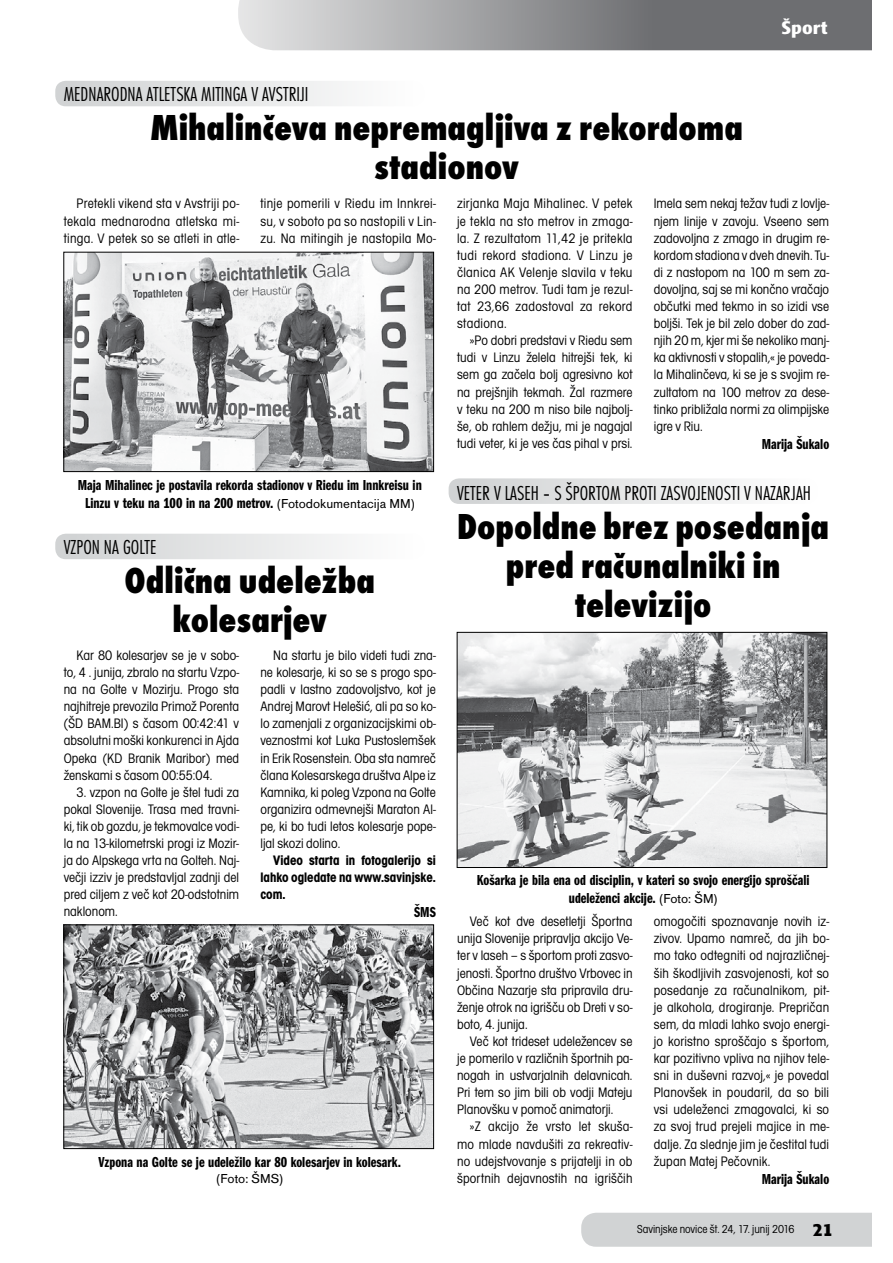
<style>
.page{position:relative;width:893px;height:1263px;background:#fff}
.page>*{position:absolute;margin:0;border:0;box-sizing:border-box;transform-origin:0 0}
.t1{font:37.5px/39px "Futura TEE Extr Bold Cond";color:#000;text-align:center}
.t2{font:21px "Futura TEE Ligh Cond";color:#000}
.t3{font:18px "Skoda Sans Black CE";color:#fff}
.t4{font:15px/18px "Franklin Got Itc TEE Demi Comp";color:#000;text-align:center}
.t5{font:condensed 14.25px/17.1px "Avant Gar Got Itc TEE";color:#000;text-align:justify}
.t6{font:700 condensed 14.25px/17.1px "Avant Gar Got Itc TEE";color:#000;text-align:justify}
.t7{font:13.5px "Accius TEE";color:#000}
.t8{font:condensed 12px "Avant Gar Got Itc TEE";color:#000}
.s1{font-family:"Accius TEE";font-size:13.5px}
.s2{font-family:"Skoda Sans";font-weight:900;font-stretch:normal;font-size:18px}
</style>
<div class="page">
<svg style="left:238px;top:0;width:634px;height:50px;background:#949597"></svg>
<div style="left:581px;top:1213px;width:291px;height:34px;background:#d1d3d4"></div>
<div style="left:55px;top:81px;width:370px;height:25px;background:linear-gradient(to right,#cfd1d2,#fff);border-radius:10px"></div>
<div style="left:55px;top:534px;width:370px;height:25px;background:linear-gradient(to right,#cfd1d2,#fff);border-radius:10px"></div>
<div style="left:449px;top:478px;width:370px;height:26px;background:linear-gradient(to right,#cfd1d2,#fff);border-radius:10px"></div>
<img style="left:66px;top:927px;width:366px;height:220px">
<div style="left:64px;top:925px;width:370px;height:224px;border:1px solid #000"></div>
<img style="left:66px;top:254px;width:366px;height:216px">
<div style="left:64px;top:252px;width:370px;height:220px;border:1px solid #000"></div>
<img style="left:459px;top:634px;width:366px;height:232px">
<div style="left:457px;top:632px;width:370px;height:236px;border:1px solid #000"></div>
<h2 class="t2" style="left:64px;top:82px;width:246px">MEDNARODNA ATLETSKA MITINGA V AVSTRIJI</h2>
<h1 class="t1" style="left:150px;top:108px;width:594px">Mihalinčeva nepremagljiva z rekordoma stadionov</h1>
<p class="t3" style="left:781px;top:17px;width:48px">Šport</p>
<p class="t5" style="left:64px;top:195px;width:177px;text-indent:13px">Pretekli vikend sta v Avstriji po&shy;tekala mednarodna atletska mi&shy;tinga. V petek so se atleti in atle-</p>
<p class="t5" style="left:260px;top:195px;width:177px">tinje pomerili v Riedu im Innkrei&shy;su, v soboto pa so nastopili v Lin&shy;zu. Na mitingih je nastopila Mo-</p>
<p class="t5" style="left:457px;top:195px;width:177px">zirjanka Maja Mihalinec. V petek je tekla na sto metrov in zmaga&shy;la. Z rezultatom 11,42 je pritekla tudi rekord stadiona. V Linzu je članica AK Velenje slavila v teku na 200 metrov. Tudi tam je rezul&shy;tat 23,66 zadostoval za rekord stadiona.</p>
<p class="t5" style="left:457px;top:332px;width:177px;text-indent:13px">»Po dobri predstavi v Riedu sem tudi v Linzu želela hitrejši tek, ki sem ga začela bolj agresivno kot na prejšnjih tekmah. Žal razmere v teku na 200 m niso bile najbolj&shy;še, ob rahlem dežju, mi je nagajal tudi veter, ki je ves čas pihal v prsi.</p>
<p class="t5" style="left:654px;top:195px;width:177px">Imela sem nekaj težav tudi z lovlje&shy;njem linije v zavoju. Vseeno sem zadovoljna z zmago in drugim re&shy;kordom stadiona v dveh dnevih. Tu&shy;di z nastopom na 100 m sem za&shy;dovoljna, saj se mi končno vračajo občutki med tekmo in so izidi vse boljši. Tek je bil zelo dober do zad&shy;njih 20 m, kjer mi še nekoliko manj&shy;ka aktivnosti v stopalih,« je poveda&shy;la Mihalinčeva, ki se je s svojim re&shy;zultatom na 100 metrov za dese&shy;tinko približala normi za olimpijske igre v Riu.</p>
<p class="t4" style="left:762px;top:435px;width:69px">Marija Šukalo</p>
<p class="t4" style="left:78px;top:476px;width:346px">Maja Mihalinec je postavila rekorda stadionov v Riedu im Innkreisu in<br>Linzu v teku na 100 in na 200 metrov. <span class="s1">(Fotodokumentacija MM)</span></p>
<h2 class="t2" style="left:64px;top:535px;width:94px">VZPON NA GOLTE</h2>
<h1 class="t1" style="left:125px;top:562px;width:252px">Odlična udeležba kolesarjev</h1>
<p class="t5" style="left:64px;top:647px;width:177px;text-indent:13px">Kar 80 kolesarjev se je v sobo&shy;to, 4 . junija, zbralo na startu Vzpo&shy;na na Golte v Mozirju. Progo sta najhitreje prevozila Primož Porenta (ŠD BAM.BI) s časom 00:42:41 v absolutni moški konkurenci in Ajda Opeka (KD Branik Maribor) med ženskami s časom 00:55:04.</p>
<p class="t5" style="left:64px;top:784px;width:177px;text-indent:13px">3. vzpon na Golte je štel tudi za pokal Slovenije. Trasa med travni&shy;ki, tik ob gozdu, je tekmovalce vodi&shy;la na 13-kilometrski progi iz Mozir&shy;ja do Alpskega vrta na Golteh. Naj&shy;večji izziv je predstavljal zadnji del pred ciljem z več kot 20-odstotnim naklonom.</p>
<p class="t5" style="left:260px;top:647px;width:177px;text-indent:13px">Na startu je bilo videti tudi zna&shy;ne kolesarje, ki so se s progo spo&shy;padli v lastno zadovoljstvo, kot je Andrej Marovt Helešić, ali pa so ko&shy;lo zamenjali z organizacijskimi ob&shy;veznostmi kot Luka Pustoslemšek in Erik Rosenstein. Oba sta namreč člana Kolesarskega društva Alpe iz Kamnika, ki poleg Vzpona na Golte organizira odmevnejši Maraton Al&shy;pe, ki bo tudi letos kolesarje pope&shy;ljal skozi dolino.</p>
<p class="t6" style="left:260px;top:852px;width:177px;text-indent:13px">Video starta in fotogalerijo si lahko ogledate na www.savinjske. com.</p>
<p class="t4" style="left:414px;top:903px;width:23px">ŠMS</p>
<p class="t4" style="left:98px;top:1153px;width:304px">Vzpona na Golte se je udeležilo kar 80 kolesarjev in kolesark.</p>
<p class="t7" style="left:217px;top:1171px;width:68px">(Foto: ŠMS)</p>
<h2 class="t2" style="left:457px;top:481px;width:355px">VETER V LASEH – S ŠPORTOM PROTI ZASVOJENOSTI V NAZARJAH</h2>
<h1 class="t1" style="left:457px;top:507px;width:374px">Dopoldne brez posedanja pred računalniki in televizijo</h1>
<p class="t4" style="left:477px;top:871px;width:334px">Košarka je bila ena od disciplin, v kateri so svojo energijo sproščali udeleženci akcije. <span class="s1">(Foto: ŠM)</span></p>
<p class="t5" style="left:457px;top:913px;width:177px;text-indent:13px">Več kot dve desetletji Športna unija Slovenije pripravlja akcijo Ve&shy;ter v laseh – s športom proti zasvo&shy;jenosti. Športno društvo Vrbovec in Občina Nazarje sta pripravila dru&shy;ženje otrok na igrišču ob Dreti v so&shy;boto, 4. junija.</p>
<p class="t5" style="left:457px;top:1033px;width:177px;text-indent:13px">Več kot trideset udeležencev se je pomerilo v različnih športnih pa&shy;nogah in ustvarjalnih delavnicah.<br>Pri tem so jim bili ob vodji Mateju Planovšku v pomoč animatorji.</p>
<p class="t5" style="left:457px;top:1118px;width:177px;text-indent:13px">»Z akcijo že vrsto let skuša&shy;mo mlade navdušiti za rekreativ&shy;no udejstvovanje s prijatelji in ob športnih dejavnostih na igriščih</p>
<p class="t5" style="left:654px;top:913px;width:177px">omogočiti spoznavanje novih iz&shy;zivov. Upamo namreč, da jih bo&shy;mo tako odtegniti od najrazličnej&shy;ših škodljivih zasvojenosti, kot so posedanje za računalnikom, pit&shy;je alkohola, drogiranje. Prepričan sem, da mladi lahko svojo energi&shy;jo koristno sproščajo s športom, kar pozitivno vpliva na njihov tele&shy;sni in duševni razvoj,« je povedal Planovšek in poudaril, da so bili vsi udeleženci zmagovalci, ki so za svoj trud prejeli majice in me&shy;dalje. Za slednje jim je čestital tudi župan Matej Pečovnik.</p>
<p class="t4" style="left:762px;top:1170px;width:69px">Marija Šukalo</p>
<p class="t8" style="left:637px;top:1222px;width:197px">Savinjske novice št. 24, 17. junij 2016 <span class="s2">21</span></p>
</div>
